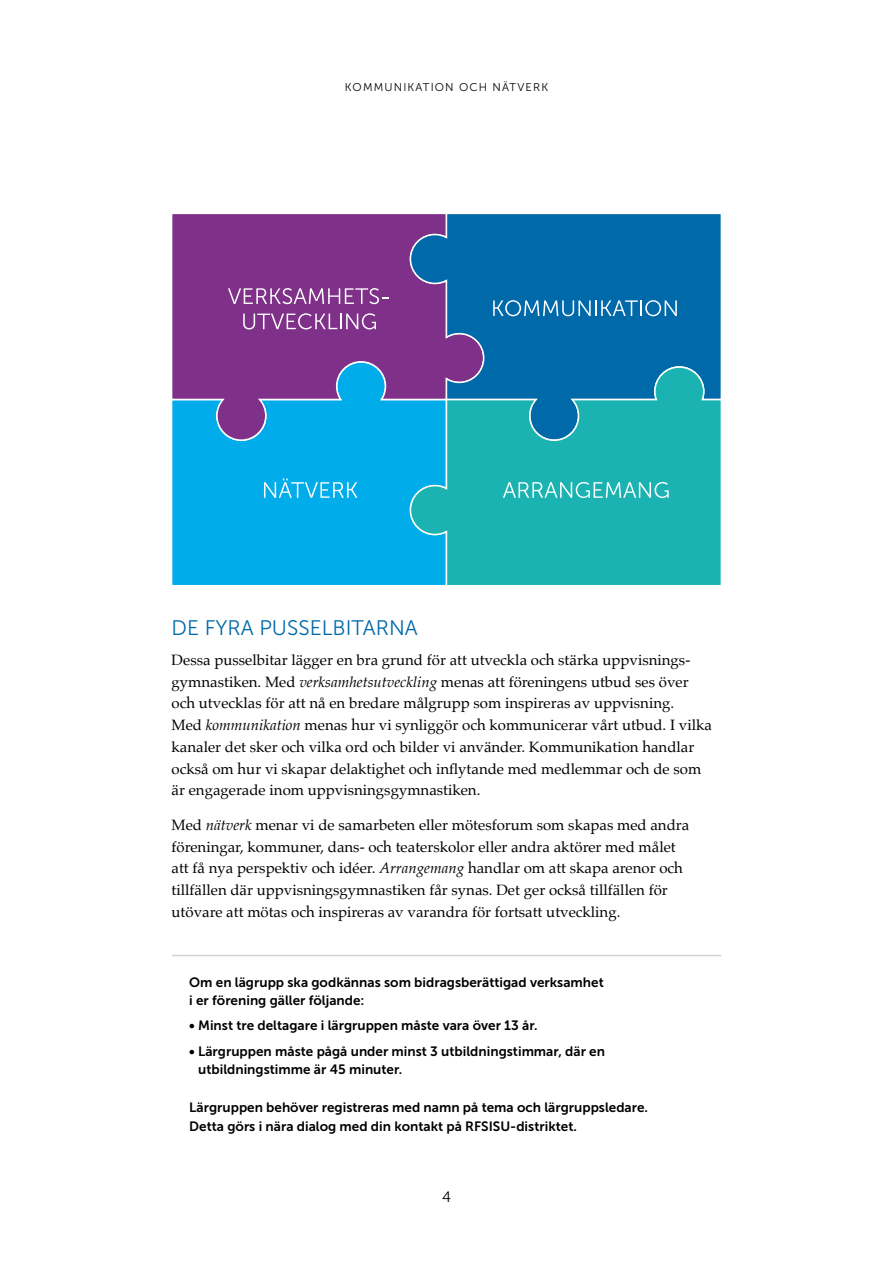
<style>
.page{position:relative;width:893px;height:1263px;background:#fff}
.page>*{position:absolute;margin:0;border:0;box-sizing:border-box;transform-origin:0 0}
.t1{font:21px "Museo Sans 300";color:#0069a9}
.t2{font:15px/21.8px "Palatino";color:#000}
.t3{font:15px "Museo Sans 300";color:#000}
.t4{font:13.5px/18.8px "Museo Sans 700";color:#000}
.t5{font:11.25px "Museo Sans 300";letter-spacing:.1em;color:#000}
.s1{font-style:italic}
</style>
<div class="page">
<div style="left:172px;top:442px;width:237px;height:143px;background:#00ace9"></div>
<svg style="left:172px;top:214px;width:237px;height:228px"></svg>
<svg style="left:409px;top:214px;width:312px;height:152px"></svg>
<svg style="left:409px;top:366px;width:312px;height:219px"></svg>
<svg style="left:228px;top:288px;width:160px;height:16px"></svg>
<svg style="left:243px;top:313px;width:133px;height:16px"></svg>
<svg style="left:493px;top:300px;width:184px;height:16px"></svg>
<svg style="left:264px;top:478px;width:93px;height:20px"></svg>
<svg style="left:503px;top:482px;width:166px;height:16px"></svg>
<hr style="left:172px;top:955px;width:549px;height:1px;background:#d0d2d2">
<p class="t5" style="left:345px;top:81px;width:205px">KOMMUNIKATION OCH NÄTVERK</p>
<h1 class="t1" style="left:172px;top:616px;width:248px">DE FYRA PUSSELBITARNA</h1>
<p class="t2" style="left:172px;top:649px;width:542px">Dessa pusselbitar lägger en bra grund för att utveckla och stärka uppvisnings&shy;gymnastiken. Med <span class="s1">verksamhetsutveckling</span> menas att föreningens utbud ses över och utvecklas för att nå en bredare målgrupp som inspireras av uppvisning.<br>Med <span class="s1">kommunikation</span> menas hur vi synliggör och kommunicerar vårt utbud. I vilka kanaler det sker och vilka ord och bilder vi använder. Kommunikation handlar också om hur vi skapar delaktighet och inflytande med medlemmar och de som är engagerade inom uppvisningsgymnastiken.</p>
<p class="t2" style="left:172px;top:814px;width:519px">Med <span class="s1">nätverk</span> menar vi de samarbeten eller mötesforum som skapas med andra föreningar, kommuner, dans- och teaterskolor eller andra aktörer med målet att få nya perspektiv och idéer. <span class="s1">Arrangemang</span> handlar om att skapa arenor och tillfällen där uppvisningsgymnastiken får synas. Det ger också tillfällen för utövare att mötas och inspireras av varandra för fortsatt utveckling.</p>
<p class="t4" style="left:189px;top:972px;width:416px">Om en lägrupp ska godkännas som bidragsberättigad verksamhet i er förening gäller följande:</p>
<p class="t4" style="left:189px;top:1016px;width:350px">• Minst tre deltagare i lärgruppen måste vara över 13 år.</p>
<p class="t4" style="left:198px;top:1041px;width:408px;text-indent:-9px">• Lärgruppen måste pågå under minst 3 utbildningstimmar, där en utbildningstimme är 45 minuter.</p>
<p class="t4" style="left:189px;top:1098px;width:460px">Lärgruppen behöver registreras med namn på tema och lärgruppsledare.<br>Detta görs i nära dialog med din kontakt på RFSISU-distriktet.</p>
<p class="t3" style="left:442px;top:1189px;width:10px">4</p>
</div>
